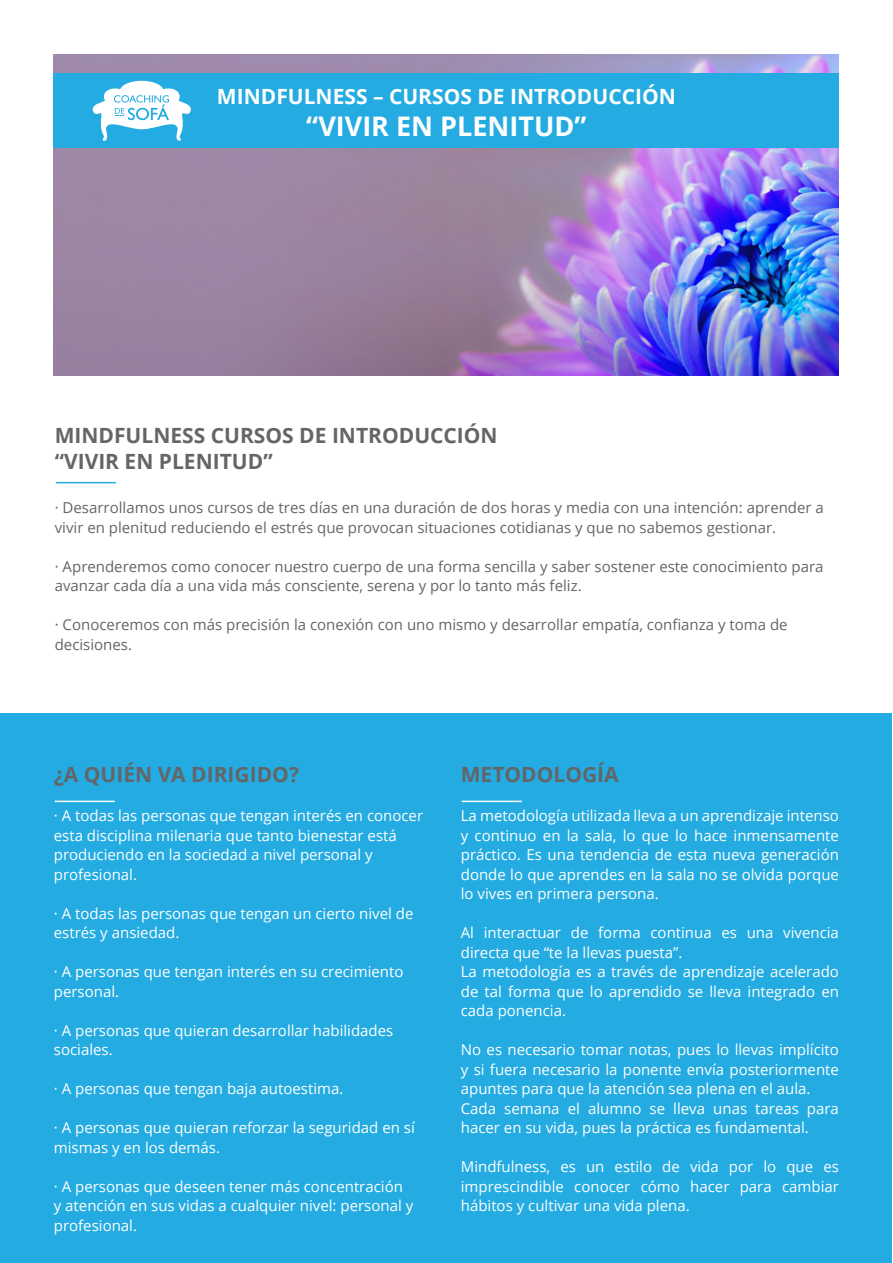
<style>
.page{position:relative;width:893px;height:1263px;background:#fff}
.page>*{position:absolute;margin:0;border:0;box-sizing:border-box;transform-origin:0 0}
.t1{font:700 27px "Open Sans";color:#fff}
.t2{font:700 24px "Open Sans";color:#fff}
.t3{font:700 21px "Open Sans";color:#646567}
.t4{font:700 21px "Open Sans";color:#fff}
.t5{font:700 18px "Open Sans";color:#fff}
.t6{font:15px/19.5px "Open Sans";color:#fff}
.t7{font:15px/19.5px "Open Sans";color:#646567}
</style>
<div class="page">
<hr style="left:56px;top:482px;width:60px;height:1px;background:#23abe2">
<img style="left:54px;top:54px;width:785px;height:321px">
<div style="left:54px;top:73px;width:785px;height:75px;background:#23abe2"></div>
<svg style="left:92px;top:81px;width:99px;height:60px"></svg>
<div style="left:1px;top:713px;width:891px;height:549px;background:#23abe2"></div>
<hr style="left:55px;top:801px;width:60px;height:1px;background:#fff">
<hr style="left:462px;top:801px;width:60px;height:1px;background:#fff">
<p class="t4" style="left:217px;top:81px;width:460px">MINDFULNESS – CURSOS DE INTRODUCCIÓN</p>
<p class="t1" style="left:306px;top:107px;width:282px">“VIVIR EN PLENITUD”</p>
<p class="t2" style="left:270px;top:84px;width:354px">MINDFULNESS – CURSO MBSR</p>
<p class="t5" style="left:218px;top:112px;width:458px">(REDUCCIÓN DE ESTRÉS BASADO EN MINDFULNESS)</p>
<p class="t3" style="left:55px;top:421px;width:444px">MINDFULNESS CURSOS DE INTRODUCCIÓN</p>
<p class="t3" style="left:55px;top:446px;width:219px">“VIVIR EN PLENITUD”</p>
<p class="t7" style="left:55px;top:498px;width:771px">· Desarrollamos unos cursos de tres días en una duración de dos horas y media con una intención: aprender a vivir en plenitud reduciendo el estrés que provocan situaciones cotidianas y que no sabemos gestionar.</p>
<p class="t7" style="left:55px;top:556px;width:770px">· Aprenderemos como conocer nuestro cuerpo de una forma sencilla y saber sostener este conocimiento para avanzar cada día a una vida más consciente, serena y por lo tanto más feliz.</p>
<p class="t7" style="left:55px;top:615px;width:734px">· Conoceremos con más precisión la conexión con uno mismo y desarrollar empatía, confianza y toma de decisiones.</p>
<p class="t3" style="left:54px;top:760px;width:247px">¿A QUIÉN VA DIRIGIDO?</p>
<p class="t6" style="left:54px;top:806px;width:371px">· A todas las personas que tengan interés en conocer esta disciplina milenaria que tanto bienestar está produciendo en la sociedad a nivel personal y profesional.</p>
<p class="t6" style="left:54px;top:903px;width:361px">· A todas las personas que tengan un cierto nivel de estrés y ansiedad.</p>
<p class="t6" style="left:54px;top:962px;width:351px">· A personas que tengan interés en su crecimiento personal.</p>
<p class="t6" style="left:54px;top:1020px;width:341px">· A personas que quieran desarrollar habilidades sociales.</p>
<p class="t6" style="left:54px;top:1079px;width:291px">· A personas que tengan baja autoestima.</p>
<p class="t6" style="left:54px;top:1118px;width:362px">· A personas que quieran reforzar la seguridad en sí mismas y en los demás.</p>
<p class="t6" style="left:54px;top:1176px;width:361px">· A personas que deseen tener más concentración y atención en sus vidas a cualquier nivel: personal y profesional.</p>
<p class="t3" style="left:461px;top:760px;width:159px">METODOLOGÍA</p>
<p class="t6" style="left:461px;top:806px;width:380px;text-align:justify">La metodología utilizada lleva a un aprendizaje intenso y continuo en la sala, lo que lo hace inmensamente práctico. Es una tendencia de esta nueva generación donde lo que aprendes en la sala no se olvida porque lo vives en primera persona.</p>
<p class="t6" style="left:461px;top:923px;width:380px">Al interactuar de forma continua es una vivencia directa que “te la llevas puesta”.</p>
<p class="t6" style="left:461px;top:962px;width:380px;text-align:justify">La metodología es a través de aprendizaje acelerado de tal forma que lo aprendido se lleva integrado en cada ponencia.</p>
<p class="t6" style="left:461px;top:1040px;width:380px;text-align:justify">No es necesario tomar notas, pues lo llevas implícito y si fuera necesario la ponente envía posteriormente apuntes para que la atención sea plena en el aula.</p>
<p class="t6" style="left:461px;top:1098px;width:380px">Cada semana el alumno se lleva unas tareas para hacer en su vida, pues la práctica es fundamental.</p>
<p class="t6" style="left:461px;top:1157px;width:380px;text-align:justify">Mindfulness, es un estilo de vida por lo que es imprescindible conocer cómo hacer para cambiar hábitos y cultivar una vida plena.</p>
</div>
